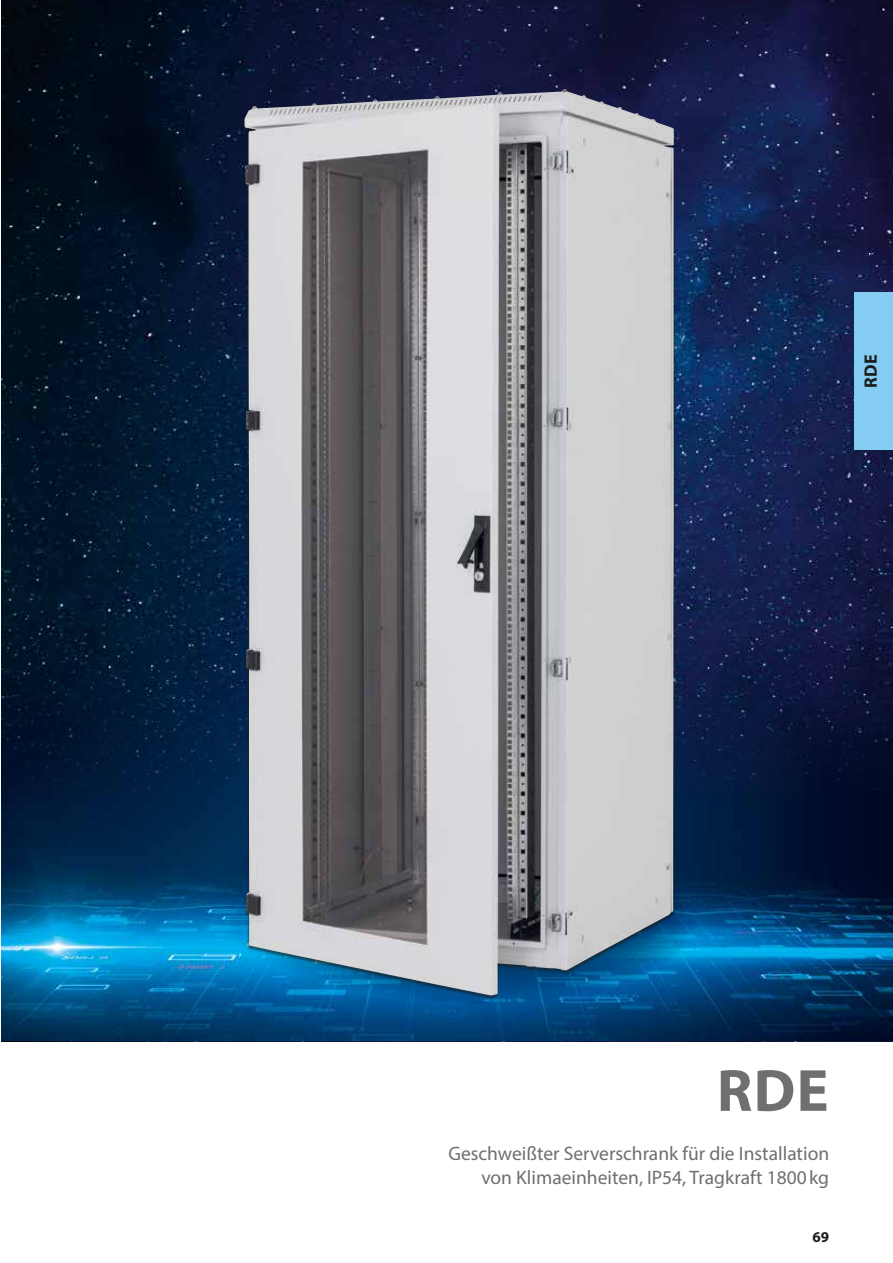
<style>
.page{position:relative;width:893px;height:1263px;background:#fff}
.page>*{position:absolute;margin:0;border:0;box-sizing:border-box;transform-origin:0 0}
.t1{font:700 60px "Myriad Pro";color:#706f6f}
.t2{font:19.5px/23.4px "Myriad Pro";color:#706f6f;text-align:right}
.t3{font:700 18px "Myriad Pro";color:#1d1d1b}
.t4{font:700 15px "Myriad Pro";color:#1d1d1b}
</style>
<div class="page">
<img style="left:1px;top:0;width:892px;height:641px">
<div style="left:855px;top:292px;width:38px;height:158px;background:#84ccf2"></div>
<img style="left:1px;top:641px;width:892px;height:400px">
<svg style="left:204px;top:810px;width:497px;height:199px;background:#02548d"></svg>
<img style="left:244px;top:89px;width:430px;height:906px">
<p class="t3" style="left:859px;top:388px;width:35px;rotate:-90deg">RDE</p>
<h1 class="t1" style="left:717px;top:1051px;width:113px">RDE</h1>
<p class="t2" style="left:448px;top:1142px;width:382px">Geschweißter Serverschrank für die Installation von Klimaeinheiten, IP54, Tragkraft 1800kg</p>
<p class="t4" style="left:812px;top:1227px;width:18px">69</p>
</div>
